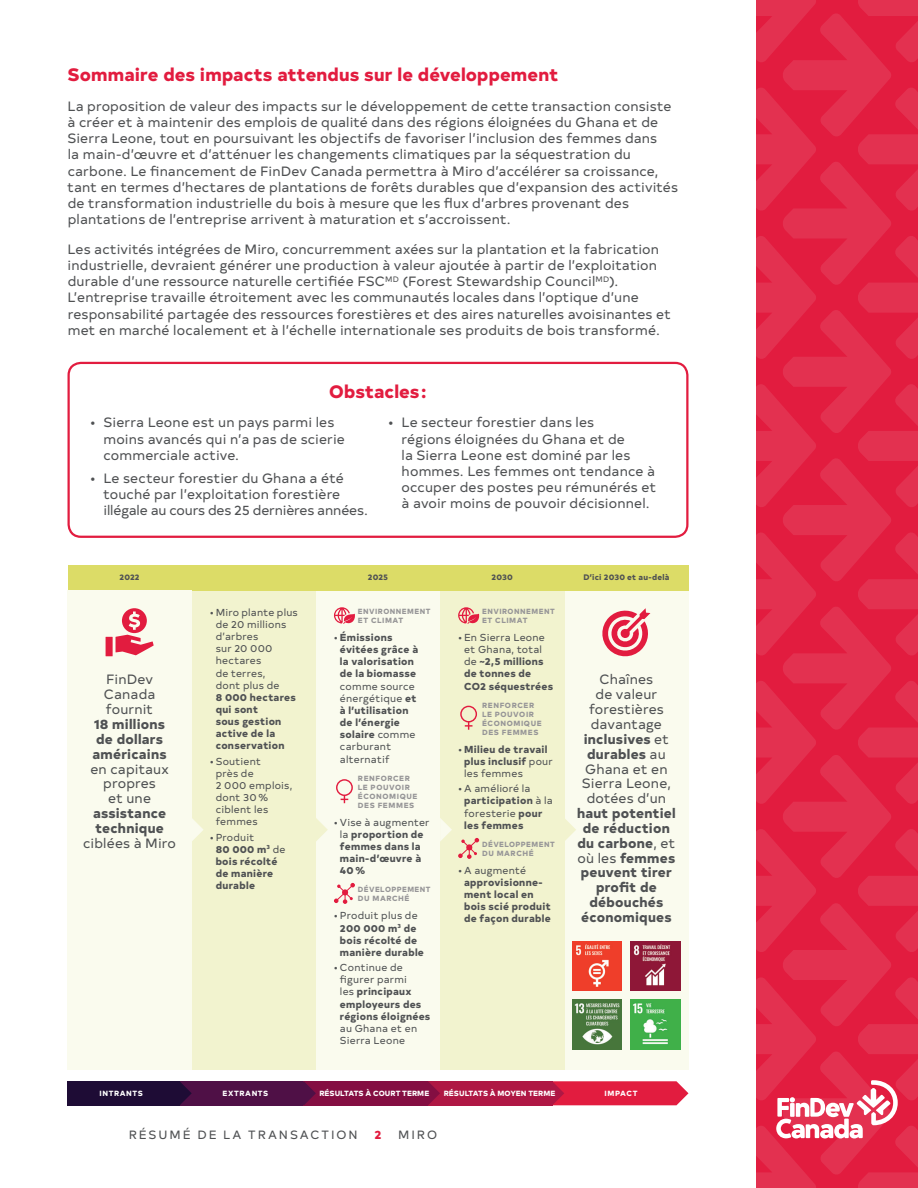
<style>
.page{position:relative;width:918px;height:1188px;background:#fff}
.page>*{position:absolute;margin:0;border:0;box-sizing:border-box;transform-origin:0 0}
.t1{font:800 18px "Typold";letter-spacing:.005em;color:#e21c3f}
.Body_copy{font:13.5px/16.2px "Typold";letter-spacing:.01em;color:#4f5153}
.t2{font:800 13.5px/14.9px "Typold";letter-spacing:.02em;color:#4f5153;text-align:center}
.t3{font:12px "Typold";letter-spacing:.165em;color:#4f5153}
.t4{font:800 12px "Typold";color:#e21c3f}
.t5{font:800 10.2px/12.1px "Typold";letter-spacing:.025em;color:#4f5153}
.t6{font:10.2px/12.1px "Typold";letter-spacing:.02em;color:#4f5153}
.t7{font:800 7.95px "Typold";letter-spacing:.015em;color:#4f5153}
.t8{font:800 7.5px/9px "Typold";letter-spacing:.07em;color:#969597}
.t9{font:800 7.5px "Typold";letter-spacing:.01em;color:#fff}
.t10{font:800 7.5px "Typold";letter-spacing:.07em;color:#fff}
.t11{font:800 7.5px "Typold";letter-spacing:.075em;color:#fff}
.s1{font-weight:800}
.s2{font-weight:400}
</style>
<div class="page">
<svg style="left:756px;top:0;width:162px;height:1188px;background:#e2294a"></svg>
<div style="left:68px;top:362px;width:621px;height:176px;border:2px solid #e21c3f;border-radius:12px"></div>
<svg style="left:67px;top:1081px;width:621px;height:24px;background:#981745"></svg>
<div style="left:68px;top:1081px;width:112px;height:24px;background:#1e0c35"></div>
<div style="left:316px;top:590px;width:124px;height:479px;background:#fafbee"></div>
<div style="left:564px;top:590px;width:124px;height:479px;background:#fafbee"></div>
<div style="left:192px;top:590px;width:124px;height:479px;background:#f2f3cf"></div>
<div style="left:440px;top:590px;width:124px;height:479px;background:#f2f3cf"></div>
<div style="left:68px;top:565px;width:620px;height:25px;background:#dcdc67"></div>
<svg style="left:602px;top:608px;width:48px;height:49px"></svg>
<svg style="left:316px;top:818px;width:12px;height:23px"></svg>
<svg style="left:564px;top:818px;width:12px;height:24px"></svg>
<svg style="left:440px;top:818px;width:12px;height:23px"></svg>
<div style="left:68px;top:590px;width:124px;height:479px;background:#fafbee"></div>
<svg style="left:192px;top:818px;width:11px;height:23px"></svg>
<div style="left:106px;top:637px;width:7px;height:19px;background:#e21c3f"></div>
<svg style="left:116px;top:608px;width:38px;height:47px"></svg>
<svg style="left:460px;top:706px;width:17px;height:24px"></svg>
<svg style="left:334px;top:883px;width:21px;height:21px"></svg>
<svg style="left:458px;top:838px;width:21px;height:21px"></svg>
<svg style="left:336px;top:779px;width:17px;height:24px"></svg>
<img style="left:572px;top:941px;width:50px;height:50px">
<img style="left:631px;top:1000px;width:49px;height:49px">
<img style="left:572px;top:1000px;width:50px;height:49px">
<img style="left:631px;top:941px;width:49px;height:50px">
<svg style="left:334px;top:607px;width:21px;height:17px"></svg>
<svg style="left:458px;top:607px;width:22px;height:17px"></svg>
<h2 class="t1" style="left:68px;top:59px;width:492px">Sommaire des impacts attendus sur le développement</h2>
<p class="Body_copy" style="left:67px;top:97px;width:612px">La proposition de valeur des impacts sur le développement de cette transaction consiste à créer et à maintenir des emplois de qualité dans des régions éloignées du Ghana et de Sierra Leone, tout en poursuivant les objectifs de favoriser l’inclusion des femmes dans<br>la main‑d’œuvre et d’atténuer les changements climatiques par la séquestration du carbone. Le financement de FinDev Canada permettra à Miro d’accélérer sa croissance, tant en termes d’hectares de plantations de forêts durables que d’expansion des activités de transformation industrielle du bois à mesure que les flux d’arbres provenant des plantations de l’entreprise arrivent à maturation et s’accroissent.</p>
<p class="Body_copy" style="left:67px;top:240px;width:605px">Les activités intégrées de Miro, concurremment axées sur la plantation et la fabrication industrielle, devraient générer une production à valeur ajoutée à partir de l’exploitation durable d’une ressource naturelle certifiée FSC<sup>MD</sup> (Forest Stewardship Council<sup>MD</sup>).<br>L’entreprise travaille étroitement avec les communautés locales dans l’optique d’une responsabilité partagée des ressources forestières et des aires naturelles avoisinantes et met en marché localement et à l’échelle internationale ses produits de bois transformé.</p>
<h2 class="t1" style="left:329px;top:376px;width:99px">Obstacles :</h2>
<p class="Body_copy" style="left:104px;top:414px;width:243px;text-indent:-14px">• Sierra Leone est un pays parmi les moins avancés qui n’a pas de scierie commerciale active.</p>
<p class="Body_copy" style="left:104px;top:469px;width:266px;text-indent:-14px">• Le secteur forestier du Ghana a été touché par l’exploitation forestière illégale au cours des 25 dernières années.</p>
<p class="Body_copy" style="left:402px;top:414px;width:256px;text-indent:-14px">• Le secteur forestier dans les<br>régions éloignées du Ghana et de<br>la Sierra Leone est dominé par les hommes. Les femmes ont tendance à occuper des postes peu rémunérés et à avoir moins de pouvoir décisionnel.</p>
<p class="t7" style="left:120px;top:570px;width:22px">2022</p>
<p class="t7" style="left:368px;top:570px;width:22px">2025</p>
<p class="t7" style="left:492px;top:570px;width:23px">2030</p>
<p class="t7" style="left:583px;top:570px;width:87px">D’ici 2030 et au‑delà</p>
<p class="Body_copy" style="left:83px;top:671px;width:94px;line-height:14.9px;text-align:center">FinDev<br>Canada fournit<br><span class="s1">18 millions<br>de dollars américains </span>en capitaux propres<br>et une <span class="s1">assistance technique </span>ciblées à Miro</p>
<p class="t6" style="left:216px;top:605px;width:84px;text-indent:-6px">• Miro plante plus de 20 millions d’arbres<br>sur 20 000 hectares<br>de terres,<br>dont plus de<br><span class="s1">8 000 hectares qui sont<br>sous gestion active de la conservation</span></p>
<p class="t6" style="left:216px;top:754px;width:78px;text-indent:-6px">• Soutient<br>près de<br>2 000 emplois, dont 30 % ciblent les femmes</p>
<p class="t5" style="left:216px;top:830px;width:71px;text-indent:-6px"><span class="s2">• Produit<br></span>80 000 m<sup>3</sup> <span class="s2">de </span>bois récolté de manière durable</p>
<p class="t8" style="left:358px;top:606px;width:74px">ENVIRONNEMENT<br>ET CLIMAT</p>
<p class="t5" style="left:340px;top:630px;width:80px;text-indent:-6px"><span class="s2">•</span> Émissions évitées grâce à la valorisation de la biomasse <span class="s2">comme source énergétique</span> et à l’utilisation de l’énergie solaire <span class="s2">comme carburant alternatif</span></p>
<p class="t8" style="left:358px;top:773px;width:61px">RENFORCER<br>LE POUVOIR<br>ÉCONOMIQUE<br>DES FEMMES</p>
<p class="t5" style="left:340px;top:815px;width:91px;text-indent:-6px"><span class="s2">• Vise à augmenter la</span> proportion de femmes dans la main‑d’œuvre à<br>40%</p>
<p class="t8" style="left:358px;top:884px;width:74px">DÉVELOPPEMENT<br>DU MARCHÉ</p>
<p class="t5" style="left:340px;top:909px;width:86px;text-indent:-6px"><span class="s2">• Produit plus de<br></span>200 000 m<sup>3</sup> de bois récolté de manière durable</p>
<p class="t6" style="left:340px;top:961px;width:92px;text-indent:-6px">• Continue de figurer parmi<br>les <span class="s1">principaux employeurs des régions éloignées </span>au Ghana et en<br>Sierra Leone</p>
<p class="t8" style="left:482px;top:606px;width:74px">ENVIRONNEMENT<br>ET CLIMAT</p>
<p class="t5" style="left:464px;top:630px;width:91px;text-indent:-6px"><span class="s2">• En Sierra Leone et Ghana, total de</span> ~2,5 millions de tonnes de<br>CO2 séquestrées</p>
<p class="t8" style="left:482px;top:700px;width:61px">RENFORCER<br>LE POUVOIR<br>ÉCONOMIQUE<br>DES FEMMES</p>
<p class="t5" style="left:464px;top:742px;width:90px;text-indent:-6px"><span class="s2">•</span> Milieu de travail plus inclusif <span class="s2">pour les femmes</span></p>
<p class="t5" style="left:464px;top:781px;width:90px;text-indent:-6px"><span class="s2">• A amélioré la </span>participation <span class="s2">à la foresterie</span> pour les femmes</p>
<p class="t8" style="left:482px;top:839px;width:74px">DÉVELOPPEMENT<br>DU MARCHÉ</p>
<p class="t5" style="left:464px;top:863px;width:88px;text-indent:-6px"><span class="s2">• A augmenté </span>approvisionne‑ ment local en bois scié produit de façon durable</p>
<p class="t2" style="left:577px;top:671px;width:100px"><span class="s2">Chaînes<br>de valeur forestières davantage </span>inclusives <span class="s2">et </span>durables <span class="s2">au<br>Ghana et en<br>Sierra Leone, dotées d’un </span>haut potentiel de réduction du carbone<span class="s2">, et où les</span> femmes peuvent tirer profit de débouchés économiques</p>
<p class="t10" style="left:100px;top:1087px;width:45px">INTRANTS</p>
<p class="t11" style="left:223px;top:1087px;width:47px">EXTRANTS</p>
<p class="t9" style="left:319px;top:1087px;width:111px">RÉSULTATS À COURT TERME</p>
<p class="t9" style="left:444px;top:1087px;width:113px">RÉSULTATS À MOYEN TERME</p>
<p class="t9" style="left:604px;top:1087px;width:35px">IMPACT</p>
<p class="t3" style="left:129px;top:1125px;width:231px">RÉSUMÉ DE LA TRANSACTION</p>
<p class="t4" style="left:374px;top:1124px;width:9px">2</p>
<p class="t3" style="left:398px;top:1125px;width:40px">MIRO</p>
</div>
